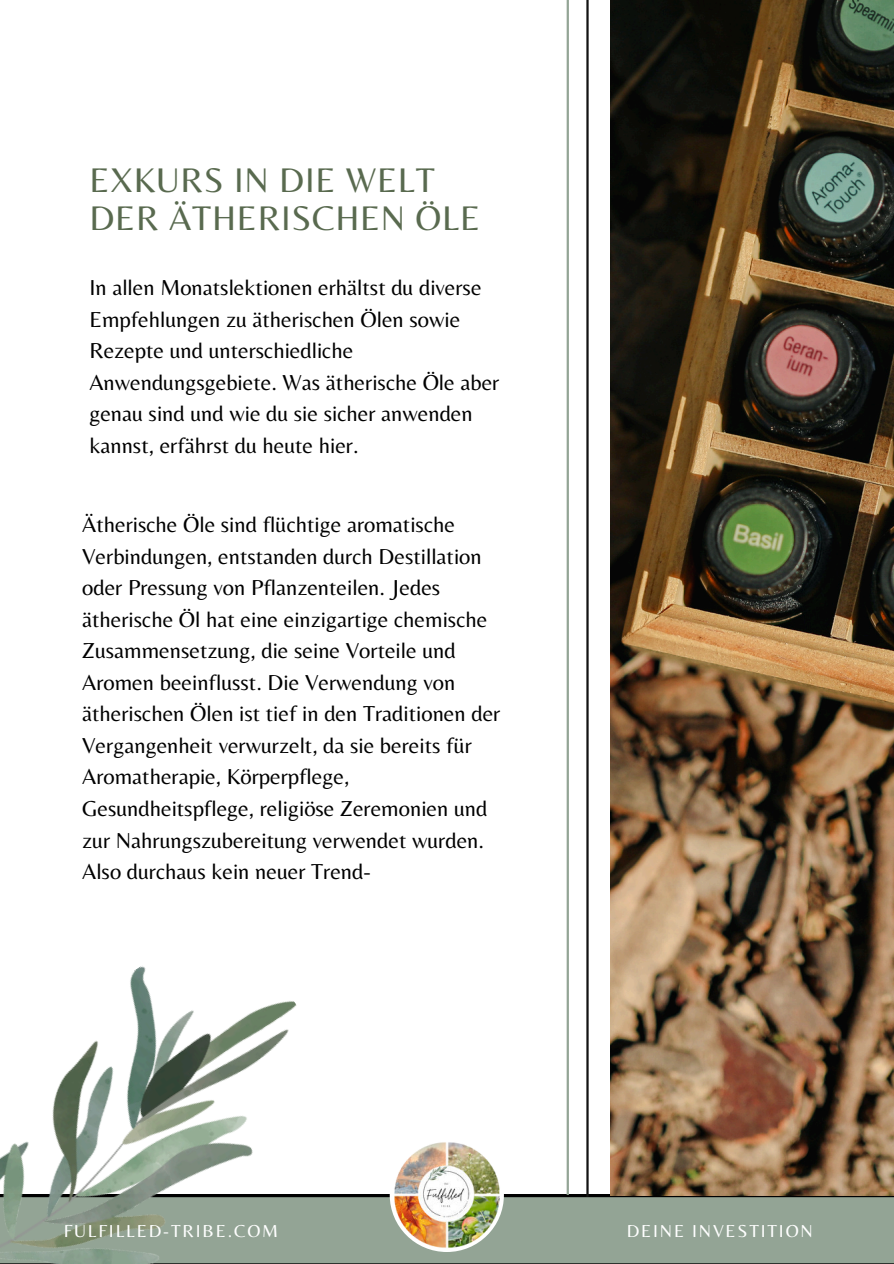
<style>
.page{position:relative;width:894px;height:1264px;background:#fff}
.page>*{position:absolute;margin:0;border:0;box-sizing:border-box;transform-origin:0 0}
.t1{font:35.55px/38.2px "Belleza";letter-spacing:.02em;color:#596a4f}
.t2{font:22.5px/31.5px "Belleza";color:#000}
.t3{font:18px "Belleza";letter-spacing:.1em;color:#fff}
</style>
<div class="page">
<div style="left:372px;top:1194px;width:521px;height:69px;background:#93a495"></div>
<hr style="left:566px;top:0;width:2px;height:1194px;background:#93a495">
<hr style="left:586px;top:0;width:2px;height:1196px;background:#131313">
<img style="left:610px;top:0;width:283px;height:1195px">
<div style="left:389px;top:1137px;width:115px;height:114px;background:#fff;border-radius:50%"></div>
<img style="left:393px;top:1142px;width:107px;height:106px">
<img style="left:0;top:966px;width:372px;height:297px">
<h1 class="t1" style="left:89px;top:160px;width:392px">EXKURS IN DIE WELT<br>DER ÄTHERISCHEN ÖLE</h1>
<p class="t2" style="left:89px;top:272px;width:411px">In allen Monatslektionen erhältst du diverse Empfehlungen zu ätherischen Ölen sowie Rezepte und unterschiedliche Anwendungsgebiete. Was ätherische Öle aber genau sind und wie du sie sicher anwenden kannst, erfährst du heute hier.</p>
<p class="t2" style="left:82px;top:508px;width:419px">Ätherische Öle sind flüchtige aromatische Verbindungen, entstanden durch Destillation oder Pressung von Pflanzenteilen. Jedes ätherische Öl hat eine einzigartige chemische Zusammensetzung, die seine Vorteile und Aromen beeinflusst. Die Verwendung von ätherischen Ölen ist tief in den Traditionen der Vergangenheit verwurzelt, da sie bereits für Aromatherapie, Körperpflege, Gesundheitspflege, religiöse Zeremonien und zur Nahrungszubereitung verwendet wurden.<br>Also durchaus kein neuer Trend-</p>
<p class="t3" style="left:64px;top:1220px;width:216px">FULFILLED-TRIBE.COM</p>
<p class="t3" style="left:626px;top:1220px;width:187px">DEINE INVESTITION</p>
</div>
